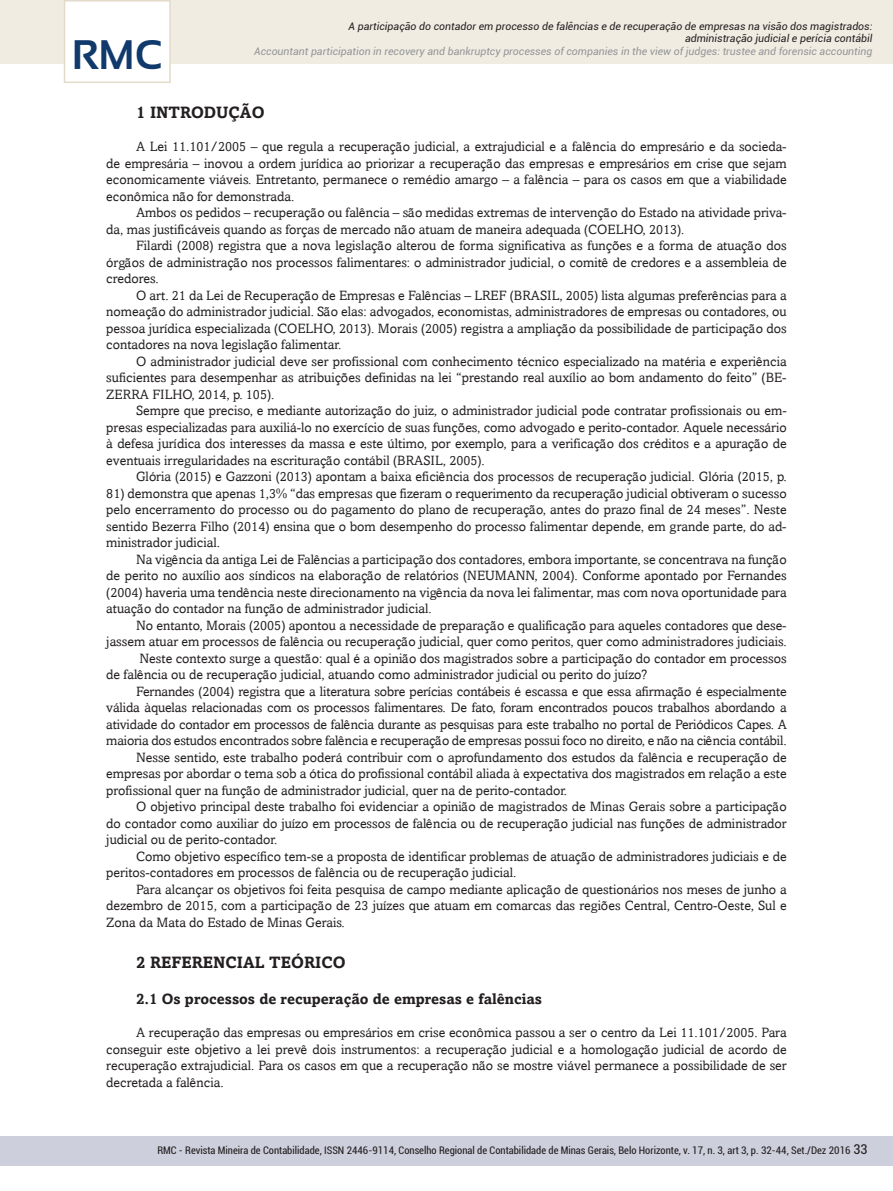
<style>
.page{position:relative;width:893px;height:1191px;background:#fff}
.page>*{position:absolute;margin:0;border:0;box-sizing:border-box;transform-origin:0 0}
.t1{font:700 41.25px "Sansation";color:#103a6b}
.t2{font:700 16.5px "Amasis";color:#231f20}
.t3{font:700 15px "Amasis";color:#231f20}
.t4{font:13.5px/16.5px "Amasis";color:#231f20;text-align:justify}
.t5{font:condensed 13.5px "Roboto";color:#231f20}
.t6{font:condensed 10.5px "Roboto";color:#231f20}
.t7{font:italic 10.5px/12.6px "Roboto";color:#231f20;text-align:right}
.t8{font:italic 10.5px "Roboto";color:#939598}
</style>
<div class="page">
<div style="left:0;top:1135px;width:893px;height:30px;background:#cecfdd"></div>
<div style="left:0;top:0;width:893px;height:64px;background:#f1ece2"></div>
<div style="left:64px;top:0;width:107px;height:83px;background:#fff;border:2px solid #e3dbc9"></div>
<h1 class="t1" style="left:72px;top:32px;width:92px">RMC</h1>
<p class="t7" style="left:348px;top:19px;width:525px">A participação do contador em processo de falências e de recuperação de empresas na visão dos magistrados: administração judicial e perícia contábil</p>
<p class="t8" style="left:254px;top:44px;width:620px">Accountant participation in recovery and bankruptcy processes of companies in the view of judges: trustee and forensic accounting</p>
<p class="t2" style="left:136px;top:102px;width:130px">1 INTRODUÇÃO</p>
<p class="t4" style="left:106px;top:138px;width:682px;text-indent:30px">A Lei 11.101/2005 – que regula a recuperação judicial, a extrajudicial e a falência do empresário e da socieda&shy;de empresária – inovou a ordem jurídica ao priorizar a recuperação das empresas e empresários em crise que sejam economicamente viáveis. Entretanto, permanece o remédio amargo – a falência – para os casos em que a viabilidade econômica não for demonstrada.</p>
<p class="t4" style="left:106px;top:204px;width:682px;text-indent:30px">Ambos os pedidos – recuperação ou falência – são medidas extremas de intervenção do Estado na atividade priva&shy;da, mas justificáveis quando as forças de mercado não atuam de maneira adequada (COELHO, 2013).</p>
<p class="t4" style="left:106px;top:237px;width:682px;text-indent:30px">Filardi (2008) registra que a nova legislação alterou de forma significativa as funções e a forma de atuação dos órgãos de administração nos processos falimentares: o administrador judicial, o comitê de credores e a assembleia de credores.</p>
<p class="t4" style="left:106px;top:287px;width:682px;text-indent:30px">O art. 21 da Lei de Recuperação de Empresas e Falências – LREF (BRASIL, 2005) lista algumas preferências para a nomeação do administrador judicial. São elas: advogados, economistas, administradores de empresas ou contadores, ou pessoa jurídica especializada (COELHO, 2013). Morais (2005) registra a ampliação da possibilidade de participação dos contadores na nova legislação falimentar.</p>
<p class="t4" style="left:106px;top:353px;width:682px;text-indent:30px">O administrador judicial deve ser profissional com conhecimento técnico especializado na matéria e experiência suficientes para desempenhar as atribuições definidas na lei “prestando real auxílio ao bom andamento do feito” (BE-ZERRA FILHO, 2014, p. 105).</p>
<p class="t4" style="left:106px;top:402px;width:682px;text-indent:30px">Sempre que preciso, e mediante autorização do juiz, o administrador judicial pode contratar profissionais ou em&shy;presas especializadas para auxiliá-lo no exercício de suas funções, como advogado e perito-contador. Aquele necessário à defesa jurídica dos interesses da massa e este último, por exemplo, para a verificação dos créditos e a apuração de eventuais irregularidades na escrituração contábil (BRASIL, 2005).</p>
<p class="t4" style="left:136px;top:468px;width:652px">Glória (2015) e Gazzoni (2013) apontam a baixa eficiência dos processos de recuperação judicial. Glória (2015, p.</p>
<p class="t4" style="left:106px;top:485px;width:682px">81) demonstra que apenas 1,3% “das empresas que fizeram o requerimento da recuperação judicial obtiveram o sucesso pelo encerramento do processo ou do pagamento do plano de recuperação, antes do prazo final de 24 meses”. Neste sentido Bezerra Filho (2014) ensina que o bom desempenho do processo falimentar depende, em grande parte, do ad&shy;ministrador judicial.</p>
<p class="t4" style="left:106px;top:551px;width:682px;text-indent:30px">Na vigência da antiga Lei de Falências a participação dos contadores, embora importante, se concentrava na função de perito no auxílio aos síndicos na elaboração de relatórios (NEUMANN, 2004). Conforme apontado por Fernandes (2004) haveria uma tendência neste direcionamento na vigência da nova lei falimentar, mas com nova oportunidade para atuação do contador na função de administrador judicial.</p>
<p class="t4" style="left:136px;top:617px;width:652px">No entanto, Morais (2005) apontou a necessidade de preparação e qualificação para aqueles contadores que dese-</p>
<p class="t4" style="left:106px;top:633px;width:682px">jassem atuar em processos de falência ou recuperação judicial, quer como peritos, quer como administradores judiciais.</p>
<p class="t4" style="left:140px;top:650px;width:649px">Neste contexto surge a questão: qual é a opinião dos magistrados sobre a participação do contador em processos</p>
<p class="t4" style="left:106px;top:666px;width:543px">de falência ou de recuperação judicial, atuando como administrador judicial ou perito do juízo?</p>
<p class="t4" style="left:136px;top:683px;width:652px">Fernandes (2004) registra que a literatura sobre perícias contábeis é escassa e que essa afirmação é especialmente</p>
<p class="t4" style="left:106px;top:699px;width:682px">válida àquelas relacionadas com os processos falimentares. De fato, foram encontrados poucos trabalhos abordando a</p>
<p class="t4" style="left:106px;top:716px;width:682px">atividade do contador em processos de falência durante as pesquisas para este trabalho no portal de Periódicos Capes. A</p>
<p class="t4" style="left:106px;top:732px;width:682px">maioria dos estudos encontrados sobre falência e recuperação de empresas possui foco no direito, e não na ciência contábil.</p>
<p class="t4" style="left:136px;top:749px;width:652px">Nesse sentido, este trabalho poderá contribuir com o aprofundamento dos estudos da falência e recuperação de</p>
<p class="t4" style="left:106px;top:765px;width:682px">empresas por abordar o tema sob a ótica do profissional contábil aliada à expectativa dos magistrados em relação a este</p>
<p class="t4" style="left:106px;top:782px;width:462px">profissional quer na função de administrador judicial, quer na de perito-contador.</p>
<p class="t4" style="left:136px;top:798px;width:652px">O objetivo principal deste trabalho foi evidenciar a opinião de magistrados de Minas Gerais sobre a participação</p>
<p class="t4" style="left:106px;top:815px;width:682px">do contador como auxiliar do juízo em processos de falência ou de recuperação judicial nas funções de administrador</p>
<p class="t4" style="left:106px;top:831px;width:173px">judicial ou de perito-contador.</p>
<p class="t4" style="left:136px;top:848px;width:652px">Como objetivo específico tem-se a proposta de identificar problemas de atuação de administradores judiciais e de</p>
<p class="t4" style="left:106px;top:864px;width:412px">peritos-contadores em processos de falência ou de recuperação judicial.</p>
<p class="t4" style="left:136px;top:881px;width:652px">Para alcançar os objetivos foi feita pesquisa de campo mediante aplicação de questionários nos meses de junho a</p>
<p class="t4" style="left:106px;top:897px;width:682px">dezembro de 2015, com a participação de 23 juízes que atuam em comarcas das regiões Central, Centro-Oeste, Sul e</p>
<p class="t4" style="left:106px;top:914px;width:240px">Zona da Mata do Estado de Minas Gerais.</p>
<p class="t2" style="left:136px;top:952px;width:211px">2 REFERENCIAL TEÓRICO</p>
<p class="t3" style="left:136px;top:990px;width:408px">2.1 Os processos de recuperação de empresas e falências</p>
<p class="t4" style="left:106px;top:1024px;width:682px;text-indent:30px">A recuperação das empresas ou empresários em crise econômica passou a ser o centro da Lei 11.101/2005. Para conseguir este objetivo a lei prevê dois instrumentos: a recuperação judicial e a homologação judicial de acordo de recuperação extrajudicial. Para os casos em que a recuperação não se mostre viável permanece a possibilidade de ser decretada a falência.</p>
<p class="t5" style="left:853px;top:1140px;width:15px">33</p>
<p class="t6" style="left:157px;top:1143px;width:695px">RMC - Revista Mineira de Contabilidade, ISSN 2446-9114, Conselho Regional de Contabilidade de Minas Gerais, Belo Horizonte, v. 17, n. 3, art 3, p. 32-44, Set./Dez 2016</p>
</div>
